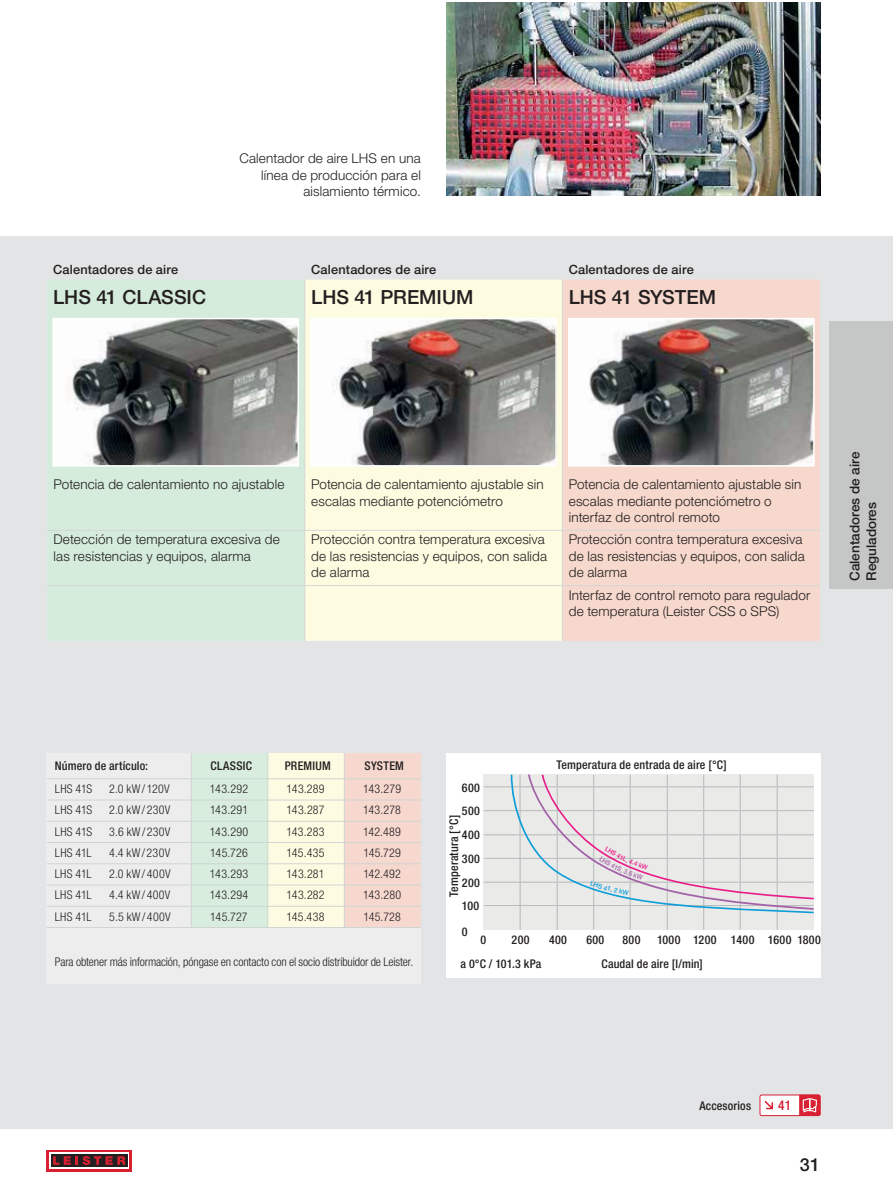
<style>
.page{position:relative;width:893px;height:1195px;background:#fff}
.page>*{position:absolute;margin:0;border:0;box-sizing:border-box;transform-origin:0 0}
.t1{font:500 19.5px "Helvetica Neue LTW1 G";color:#231f20}
.t2{font:500 18px "Helvetica Neue LTW1 G";color:#231f20}
.t3{font:300 13.5px/16.5px "Helvetica Neue LTW1 G";letter-spacing:.01em;color:#231f20}
.t4{font:500 13.5px/16.5px "Helvetica Neue LTW1 G";color:#231f20}
.t5{font:500 condensed 13.5px "Helvetica Neue LTW1 G";color:#d82032}
.t6{font:500 12.75px "Helvetica Neue LTW1 G";letter-spacing:.015em;color:#231f20}
.t7{font:300 condensed 12px "Helvetica Neue LTW1 G";letter-spacing:.01em;color:#231f20}
.t8{font:500 condensed 12px/23.7px "Helvetica Neue LTW1 G";letter-spacing:.015em;color:#231f20;text-align:justify}
.t9{font:300 condensed 12px "Helvetica Neue LTW1 G";letter-spacing:-.015em;color:#231f20}
.t10{font:300 8.85px "Helvetica Neue LTW1 G";letter-spacing:.025em;color:#231f20;scale:.96 1}
.t11{font:700 8.55px "Arial";letter-spacing:.02em;color:#000001}
.t12{font:300 8.25px "Helvetica Neue LTW1 G";letter-spacing:-.055em;color:#000001}
.t13{font:500 8.25px "Helvetica Neue LTW1 G";color:#231f20}
</style>
<div class="page">
<div style="left:0;top:236px;width:893px;height:893px;background:#e3e4e5"></div>
<div style="left:829px;top:321px;width:64px;height:268px;background:#c5c7c6"></div>
<div style="left:47px;top:1150px;width:85px;height:21px;background:#d82032"></div>
<div style="left:49px;top:1152px;width:80px;height:17px;background:#fff"></div>
<div style="left:51px;top:1154px;width:77px;height:13px;background:#231f20"></div>
<svg style="left:53px;top:1156px;width:72px;height:9px"></svg>
<img style="left:446px;top:2px;width:374px;height:194px">
<div style="left:446px;top:753px;width:374px;height:224px;background:#fff"></div>
<div style="left:484px;top:775px;width:330px;height:155px;background:#eaeae9"></div>
<hr style="left:520px;top:775px;width:1px;height:155px;background:#bbbdbc">
<hr style="left:557px;top:775px;width:1px;height:155px;background:#bbbdbc">
<hr style="left:593px;top:775px;width:1px;height:155px;background:#bbbdbc">
<hr style="left:630px;top:775px;width:1px;height:155px;background:#bbbdbc">
<hr style="left:667px;top:775px;width:1px;height:155px;background:#bbbdbc">
<hr style="left:703px;top:775px;width:1px;height:155px;background:#bbbdbc">
<hr style="left:740px;top:775px;width:1px;height:155px;background:#bbbdbc">
<hr style="left:777px;top:775px;width:1px;height:155px;background:#bbbdbc">
<hr style="left:484px;top:787px;width:330px;height:1px;background:#bbbdbc">
<hr style="left:484px;top:810px;width:330px;height:1px;background:#bbbdbc">
<hr style="left:484px;top:835px;width:330px;height:1px;background:#bbbdbc">
<hr style="left:484px;top:858px;width:330px;height:1px;background:#bbbdbc">
<hr style="left:484px;top:882px;width:330px;height:1px;background:#bbbdbc">
<hr style="left:484px;top:905px;width:330px;height:1px;background:#bbbdbc">
<div style="left:760px;top:1095px;width:60px;height:21px;background:#fff;border-radius:2px"></div>
<svg style="left:764px;top:1101px;width:9px;height:8px"></svg>
<div style="left:760px;top:1095px;width:60px;height:21px;border:1px solid #d82032;border-radius:2px"></div>
<svg style="left:799px;top:1095px;width:21px;height:21px"></svg>
<div style="left:47px;top:280px;width:257px;height:361px;background:#d5ecdc"></div>
<div style="left:305px;top:280px;width:257px;height:361px;background:#fdfce1"></div>
<div style="left:563px;top:280px;width:257px;height:361px;background:#f6d8cc"></div>
<hr style="left:304px;top:280px;width:1px;height:195px;background:#d5d6d5">
<hr style="left:562px;top:280px;width:1px;height:195px;background:#d5d6d5">
<hr style="left:304px;top:475px;width:1px;height:55px;background:#d5d6d5">
<hr style="left:562px;top:475px;width:1px;height:55px;background:#d5d6d5">
<hr style="left:304px;top:531px;width:1px;height:54px;background:#d5d6d5">
<hr style="left:562px;top:531px;width:1px;height:54px;background:#d5d6d5">
<hr style="left:304px;top:586px;width:1px;height:55px;background:#d5d6d5">
<hr style="left:562px;top:586px;width:1px;height:55px;background:#d5d6d5">
<hr style="left:47px;top:530px;width:773px;height:1px;background:#d5d6d5">
<hr style="left:47px;top:585px;width:773px;height:1px;background:#d5d6d5">
<img style="left:56px;top:321px;width:240px;height:143px">
<div style="left:53px;top:318px;width:246px;height:149px;border:2px solid #fff"></div>
<img style="left:313px;top:321px;width:241px;height:143px">
<div style="left:310px;top:318px;width:247px;height:149px;border:2px solid #fff"></div>
<img style="left:571px;top:321px;width:241px;height:143px">
<div style="left:568px;top:318px;width:247px;height:149px;border:2px solid #fff"></div>
<div style="left:47px;top:753px;width:374px;height:230px;background:#ededee"></div>
<svg style="left:47px;top:753px;width:374px;height:174px"></svg>
<hr style="left:47px;top:863px;width:374px;height:1px;background:#cfd5d3">
<hr style="left:47px;top:885px;width:374px;height:1px;background:#cfd5d3">
<hr style="left:47px;top:906px;width:374px;height:1px;background:#cfd5d3">
<hr style="left:47px;top:927px;width:374px;height:1px;background:#cfd5d3">
<svg style="left:511px;top:775px;width:303px;height:138px"></svg>
<p class="t6" style="left:53px;top:265px;width:127px">Calentadores de aire</p>
<h1 class="t1" style="left:53px;top:290px;width:154px">LHS 41 CLASSIC</h1>
<p class="t3" style="left:239px;top:151px;width:183px;text-align:right">Calentador de aire LHS en una línea de producción para el aislamiento térmico.</p>
<p class="t6" style="left:311px;top:265px;width:127px">Calentadores de aire</p>
<h1 class="t1" style="left:311px;top:290px;width:164px">LHS 41 PREMIUM</h1>
<p class="t6" style="left:569px;top:265px;width:127px">Calentadores de aire</p>
<h1 class="t1" style="left:569px;top:290px;width:149px">LHS 41 SYSTEM</h1>
<p class="t3" style="left:54px;top:477px;width:232px">Potencia de calentamiento no ajustable</p>
<p class="t3" style="left:311px;top:477px;width:234px">Potencia de calentamiento ajustable sin escalas mediante potenciómetro</p>
<p class="t3" style="left:569px;top:477px;width:234px">Potencia de calentamiento ajustable sin escalas mediante potenciómetro o interfaz de control remoto</p>
<p class="t3" style="left:54px;top:533px;width:228px">Detección de temperatura excesiva de las resistencias y equipos, alarma</p>
<p class="t3" style="left:311px;top:533px;width:237px">Protección contra temperatura excesiva de las resistencias y equipos, con salida de alarma</p>
<p class="t3" style="left:569px;top:533px;width:237px">Protección contra temperatura excesiva de las resistencias y equipos, con salida de alarma</p>
<p class="t3" style="left:569px;top:588px;width:243px">Interfaz de control remoto para regulador de temperatura (Leister CSS o SPS)</p>
<p class="t4" style="left:848px;top:581px;width:131px;rotate:-90deg">Calentadores de aire<br>Reguladores</p>
<p class="t8" style="left:55px;top:755px;width:95px">Número de artículo:</p>
<p class="t8" style="left:211px;top:755px;width:43px">CLASSIC</p>
<p class="t8" style="left:285px;top:755px;width:48px">PREMIUM</p>
<p class="t8" style="left:365px;top:755px;width:41px">SYSTEM</p>
<p class="t7" style="left:55px;top:785px;width:39px">LHS 41S</p>
<p class="t7" style="left:109px;top:785px;width:62px">2.0 kW / 120V</p>
<p class="t7" style="left:210px;top:785px;width:40px">143.292</p>
<p class="t7" style="left:287px;top:785px;width:40px">143.289</p>
<p class="t7" style="left:363px;top:785px;width:39px">143.279</p>
<p class="t7" style="left:55px;top:806px;width:39px">LHS 41S</p>
<p class="t7" style="left:109px;top:806px;width:63px">2.0 kW / 230V</p>
<p class="t7" style="left:210px;top:806px;width:40px">143.291</p>
<p class="t7" style="left:287px;top:806px;width:39px">143.287</p>
<p class="t7" style="left:363px;top:806px;width:39px">143.278</p>
<p class="t7" style="left:55px;top:827px;width:39px">LHS 41S</p>
<p class="t7" style="left:109px;top:827px;width:63px">3.6 kW / 230V</p>
<p class="t7" style="left:210px;top:827px;width:40px">143.290</p>
<p class="t7" style="left:286px;top:827px;width:40px">143.283</p>
<p class="t7" style="left:363px;top:827px;width:39px">142.489</p>
<p class="t7" style="left:55px;top:848px;width:38px">LHS 41L</p>
<p class="t7" style="left:109px;top:848px;width:62px">4.4 kW / 230V</p>
<p class="t7" style="left:210px;top:848px;width:39px">145.726</p>
<p class="t7" style="left:287px;top:848px;width:40px">145.435</p>
<p class="t7" style="left:363px;top:848px;width:39px">145.729</p>
<p class="t7" style="left:55px;top:870px;width:38px">LHS 41L</p>
<p class="t7" style="left:109px;top:870px;width:63px">2.0 kW / 400V</p>
<p class="t7" style="left:210px;top:870px;width:40px">143.293</p>
<p class="t7" style="left:287px;top:870px;width:39px">143.281</p>
<p class="t7" style="left:363px;top:870px;width:39px">142.492</p>
<p class="t7" style="left:55px;top:891px;width:38px">LHS 41L</p>
<p class="t7" style="left:109px;top:891px;width:63px">4.4 kW / 400V</p>
<p class="t7" style="left:210px;top:891px;width:40px">143.294</p>
<p class="t7" style="left:287px;top:891px;width:40px">143.282</p>
<p class="t7" style="left:363px;top:891px;width:40px">143.280</p>
<p class="t7" style="left:55px;top:912px;width:38px">LHS 41L</p>
<p class="t7" style="left:109px;top:912px;width:63px">5.5 kW / 400V</p>
<p class="t7" style="left:210px;top:912px;width:39px">145.727</p>
<p class="t7" style="left:286px;top:912px;width:40px">145.438</p>
<p class="t7" style="left:363px;top:912px;width:39px">145.728</p>
<p class="t9" style="left:55px;top:957px;width:360px">Para obtener más información, póngase en contacto con el socio distribuidor de Leister.</p>
<p class="t8" style="left:556px;top:753px;width:172px">Temperatura de entrada de aire [°C]</p>
<p class="t13" style="left:633px;top:763px;width:30px">LHS 41</p>
<p class="t12" style="left:468px;top:782px;width:15px">600</p>
<p class="t11" style="left:449px;top:860px;width:71px;rotate:-90deg">Temperature [°C]</p>
<p class="t8" style="left:462px;top:777px;width:20px">600<br>500<br>400<br>300<br>200<br>100</p>
<p class="t8" style="left:462px;top:921px;width:7px">0</p>
<p class="t12" style="left:468px;top:805px;width:15px">500</p>
<p class="t8" style="left:443px;top:897px;width:83px;rotate:-90deg">Temperatura [°C]</p>
<p class="t12" style="left:468px;top:829px;width:15px">400</p>
<p class="t12" style="left:468px;top:853px;width:15px">300</p>
<p class="t12" style="left:469px;top:877px;width:15px">200</p>
<p class="t12" style="left:469px;top:900px;width:15px">100</p>
<p class="t10" style="left:514px;top:934px;width:17px">200</p>
<p class="t10" style="left:624px;top:934px;width:17px">800</p>
<p class="t10" style="left:696px;top:935px;width:22px">1200</p>
<p class="t10" style="left:732px;top:935px;width:22px">1400</p>
<p class="t10" style="left:805px;top:934px;width:17px">180</p>
<p class="t10" style="left:482px;top:934px;width:6px">0</p>
<p class="t10" style="left:552px;top:934px;width:17px">400</p>
<p class="t10" style="left:588px;top:934px;width:17px">600</p>
<p class="t10" style="left:660px;top:934px;width:22px">1000</p>
<p class="t10" style="left:770px;top:934px;width:22px">1600</p>
<p class="t8" style="left:480px;top:929px;width:7px">0</p>
<p class="t8" style="left:512px;top:929px;width:19px">200</p>
<p class="t8" style="left:549px;top:929px;width:19px">400</p>
<p class="t8" style="left:586px;top:929px;width:20px">600</p>
<p class="t8" style="left:622px;top:929px;width:19px">800</p>
<p class="t8" style="left:657px;top:929px;width:165px">1000 1200 1400 1600 1800</p>
<p class="t8" style="left:461px;top:952px;width:82px">a 0°C / 101.3 kPa</p>
<p class="t8" style="left:601px;top:952px;width:103px">Caudal de aire [l/min]</p>
<p class="t8" style="left:699px;top:1094px;width:53px">Accesorios</p>
<p class="t5" style="left:778px;top:1100px;width:14px">41</p>
<h2 class="t2" style="left:800px;top:1158px;width:22px">31</h2>
</div>
